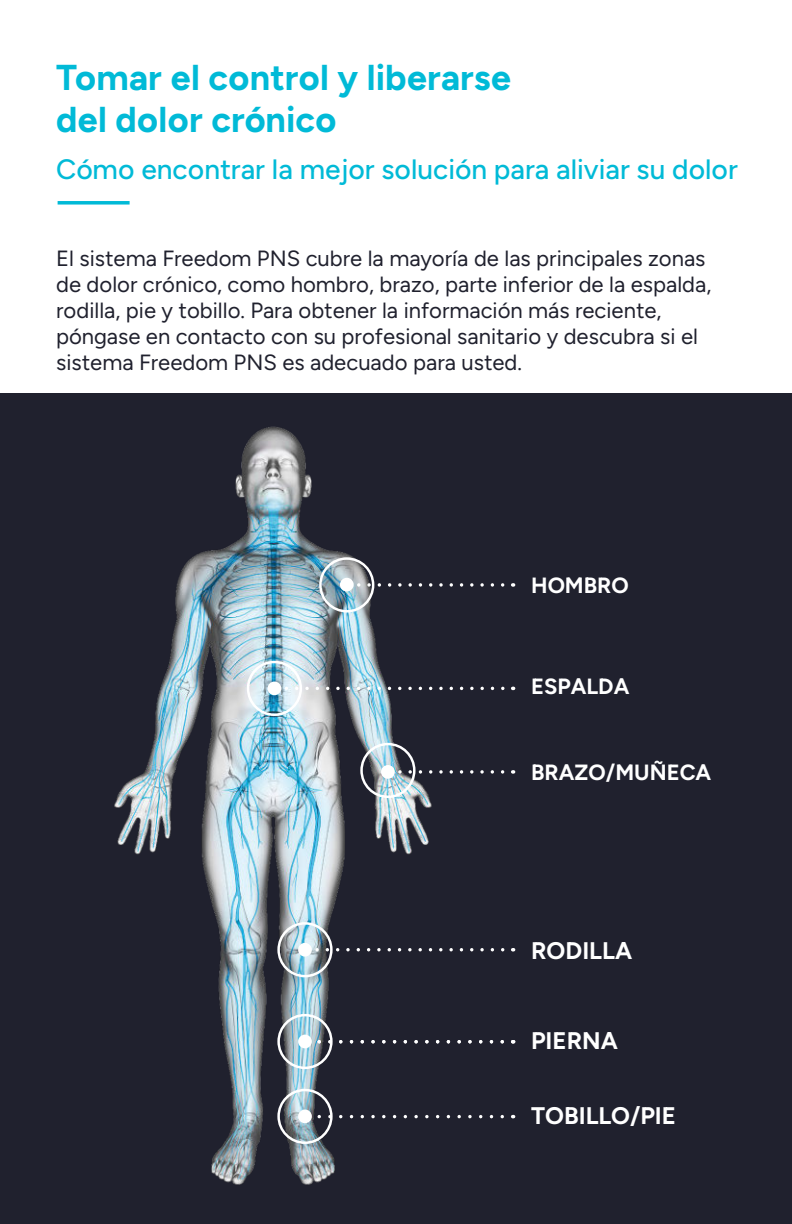
<style>
.page{position:relative;width:792px;height:1224px;background:#fff}
.page>*{position:absolute;margin:0;border:0;box-sizing:border-box;transform-origin:0 0}
.t1{font:700 36px/42px "Figtree";color:#01bad7}
.t2{font:500 28px "Figtree";color:#01bad7}
.t3{font:700 24px "Figtree";color:#fff}
.t4{font:22px/26px "Figtree";color:#20212e}
.t5{font:700 22px "Figtree";color:#fff}
</style>
<div class="page">
<div style="left:0;top:394px;width:792px;height:830px;background:#20212e"></div>
<svg style="left:58px;top:201px;width:72px;height:4px"></svg>
<img style="left:114px;top:426px;width:334px;height:759px">
<svg style="left:359px;top:583px;width:155px;height:4px"></svg>
<svg style="left:286px;top:687px;width:219px;height:3px"></svg>
<svg style="left:400px;top:770px;width:114px;height:4px"></svg>
<svg style="left:317px;top:948px;width:188px;height:3px"></svg>
<svg style="left:319px;top:1040px;width:185px;height:3px"></svg>
<svg style="left:319px;top:1115px;width:185px;height:3px"></svg>
<div style="left:247px;top:661px;width:55px;height:55px;border:3px solid #fff;border-radius:50%"></div>
<div style="left:277px;top:922px;width:56px;height:55px;border:3px solid #fff;border-radius:50%"></div>
<div style="left:277px;top:1014px;width:56px;height:55px;border:3px solid #fff;border-radius:50%"></div>
<div style="left:277px;top:1089px;width:56px;height:55px;border:3px solid #fff;border-radius:50%"></div>
<div style="left:319px;top:557px;width:55px;height:56px;border:3px solid #fff;border-radius:50%"></div>
<div style="left:360px;top:743px;width:56px;height:55px;border:3px solid #fff;border-radius:50%"></div>
<div style="left:268px;top:682px;width:13px;height:13px;background:#fff;border-radius:50%"></div>
<div style="left:381px;top:765px;width:14px;height:14px;background:#fff;border-radius:50%"></div>
<div style="left:298px;top:943px;width:14px;height:14px;background:#fff;border-radius:50%"></div>
<div style="left:298px;top:1035px;width:14px;height:13px;background:#fff;border-radius:50%"></div>
<div style="left:298px;top:1110px;width:14px;height:13px;background:#fff;border-radius:50%"></div>
<div style="left:340px;top:578px;width:14px;height:14px;background:#fff;border-radius:50%"></div>
<h1 class="t1" style="left:56px;top:58px;width:457px">Tomar el control y liberarse del dolor crónico</h1>
<p class="t2" style="left:56px;top:156px;width:683px">Cómo encontrar la mejor solución para aliviar su dolor</p>
<p class="t4" style="left:56px;top:246px;width:657px">El sistema Freedom PNS cubre la mayoría de las principales zonas de dolor crónico, como hombro, brazo, parte inferior de la espalda, rodilla, pie y tobillo. Para obtener la información más reciente, póngase en contacto con su profesional sanitario y descubra si el sistema Freedom PNS es adecuado para usted.</p>
<p class="t5" style="left:531px;top:575px;width:99px">HOMBRO</p>
<p class="t5" style="left:531px;top:677px;width:100px">ESPALDA</p>
<p class="t5" style="left:531px;top:762px;width:182px">BRAZO/MUÑECA</p>
<p class="t3" style="left:531px;top:940px;width:103px">RODILLA</p>
<p class="t3" style="left:531px;top:1030px;width:88px">PIERNA</p>
<p class="t3" style="left:531px;top:1105px;width:146px">TOBILLO/PIE</p>
</div>
